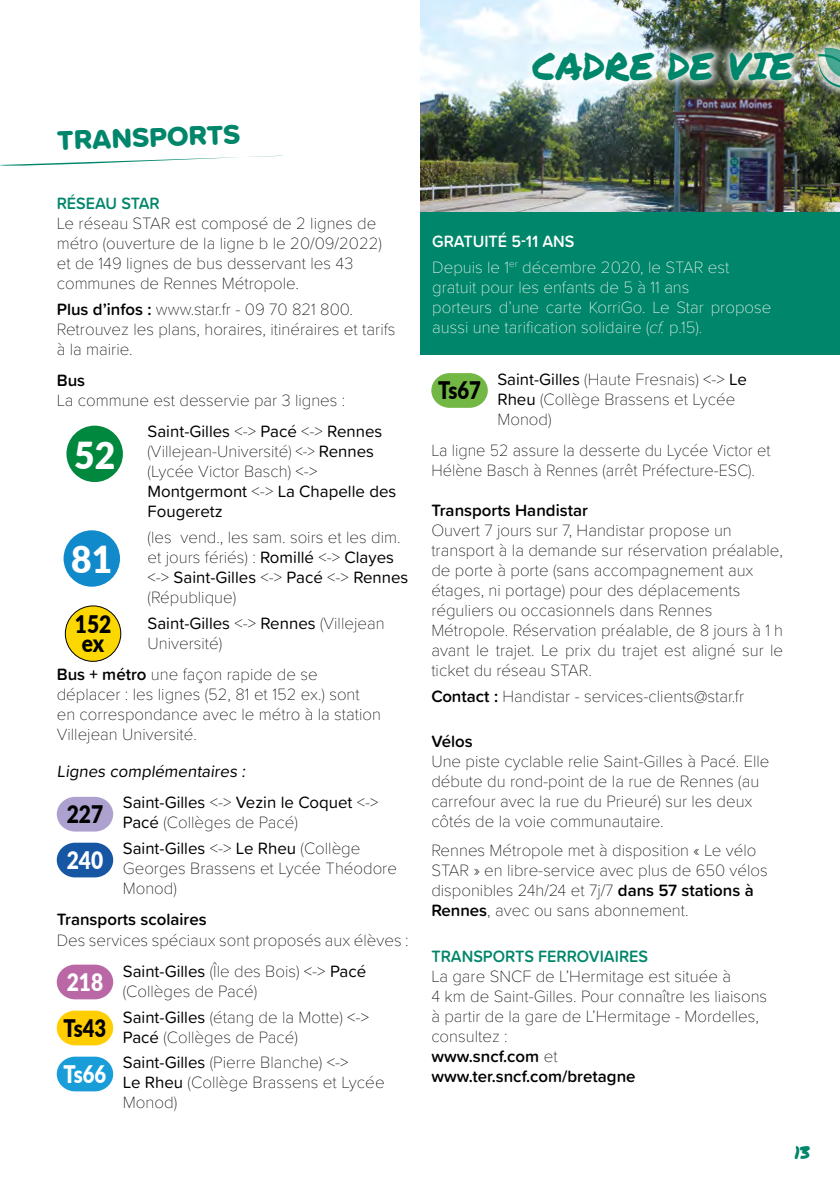
<style>
.page{position:relative;width:840px;height:1191px;background:#fff}
.page>*{position:absolute;margin:0;border:0;box-sizing:border-box;transform-origin:0 0}
.t1{font:38px "Permanent Marker";color:#00866a}
.t2{font:900 37.2px "Lato";color:#fff;scale:.95 1}
.t3{font:28px "Proxima Soft Extrabld";color:#00866a}
.t4{font:900 24.2px/18px "Lato";color:#000;scale:.86 1}
.t5{font:900 24.2px "Lato";color:#000;scale:.84 1}
.t6{font:900 24.2px "Lato";color:#fff;scale:.86 1}
.t7{font:900 24.2px "Lato";color:#fff;scale:.84 1}
.t8{font:18px "Permanent Marker";color:#00866a}
.t9{font:100 17px/20px "Proxima Soft";color:#000}
.t10{font:100 17px/20px "Proxima Soft";color:#fff}
.t11{font:100 17px/20px "Proxima Soft";color:#000;scale:.96 1}
.t12{font:17px/31.4px "Proxima Soft";color:#000}
.t13{font:600 17px "Proxima Soft";color:#000}
.t14{font:600 17px "Proxima Soft";color:#00866a;scale:.95 1}
.s1{font-weight:600}
.s2{font-weight:400}
.s3{font-weight:100}
.s4{font-style:italic}
</style>
<div class="page">
<img style="left:420px;top:0;width:419px;height:212px">
<img style="left:521px;top:37px;width:318px;height:63px">
<svg style="left:817px;top:44px;width:22px;height:45px"></svg>
<div style="left:420px;top:212px;width:419px;height:142px;background:#00866a"></div>
<div style="left:66px;top:425px;width:57px;height:57px;background:#00883e;border-radius:50%"></div>
<div style="left:63px;top:530px;width:57px;height:57px;background:#108acb;border-radius:50%"></div>
<div style="left:65px;top:606px;width:56px;height:55px;background:#fcd800;border-radius:50%"></div>
<div style="left:65px;top:605px;width:56px;height:57px;border:1px solid #000;border-radius:50%"></div>
<div style="left:57px;top:797px;width:56px;height:34px;background:#ada1cf;border-radius:17px"></div>
<div style="left:57px;top:964px;width:56px;height:35px;background:#ba67a6;border-radius:17px"></div>
<div style="left:57px;top:1010px;width:56px;height:35px;background:#ffcd00;border-radius:17px"></div>
<div style="left:57px;top:1056px;width:56px;height:35px;background:#189dd9;border-radius:17px"></div>
<div style="left:431px;top:373px;width:56px;height:35px;background:#73b845;border-radius:17px"></div>
<div style="left:57px;top:842px;width:56px;height:35px;background:#1656a3;border-radius:17px"></div>
<svg style="left:0;top:155px;width:283px;height:11px"></svg>
<h3 class="t3" style="left:56px;top:119px;width:184px;rotate:-2deg">TRANSPORTS</h3>
<p class="t14" style="left:57px;top:190px;width:110px">RÉSEAU STAR</p>
<p class="t9" style="left:57px;top:212px;width:326px">Le réseau STAR est composé de 2 lignes de métro (ouverture de la ligne b le 20/09/2022) et de 149 lignes de bus desservant les 43 communes de Rennes Métropole.</p>
<p class="t9" style="left:57px;top:298px;width:340px"><span class="s1">Plus d’infos :</span> www.star.fr - 09 70 821 800.<br>Retrouvez les plans, horaires, itinéraires et tarifs à la mairie.</p>
<p class="t13" style="left:57px;top:367px;width:30px">Bus</p>
<p class="t9" style="left:147px;top:383px;width:236px;line-height:31.4px;text-indent:-91px">La commune est desservie par 3 lignes :<br><span class="s2">Saint-Gilles</span> &lt;-&gt; <span class="s2">Pacé</span> &lt;-&gt; <span class="s2">Rennes</span></p>
<p class="t9" style="left:147px;top:440px;width:250px">(Villejean-Université) &lt;-&gt; <span class="s2">Rennes </span>(Lycée Victor Basch) &lt;-&gt;<br><span class="s2">Montgermont</span> &lt;-&gt; <span class="s2">La Chapelle des<br>Fougeretz</span></p>
<p class="t9" style="left:147px;top:526px;width:262px">(les vend., les sam. soirs et les dim. et jours fériés) : <span class="s2">Romillé</span> &lt;-&gt; <span class="s2">Clayes </span>&lt;-&gt; <span class="s2">Saint-Gilles</span> &lt;-&gt; <span class="s2">Pacé</span> &lt;-&gt; <span class="s2">Rennes </span>(République)</p>
<p class="t9" style="left:147px;top:612px;width:238px"><span class="s2">Saint-Gilles</span> &lt;-&gt; <span class="s2">Rennes</span> (Villejean<br>Université)</p>
<p class="t9" style="left:57px;top:663px;width:326px"><span class="s1">Bus + métro</span> une façon rapide de se déplacer : les lignes (52, 81 et 152 ex.) sont en correspondance avec le métro à la station Villejean Université.</p>
<p class="t12" style="left:123px;top:755px;width:257px;text-indent:-66px">Lignes complémentaires :<br>Saint-Gilles <span class="s3">&lt;-&gt;</span> Vezin le Coquet <span class="s3">&lt;-&gt;</span></p>
<p class="t9" style="left:123px;top:809px;width:239px;line-height:25.6px"><span class="s2">Pacé</span> (Collèges de Pacé)<br><span class="s2">Saint-Gilles</span> &lt;-&gt; <span class="s2">Le Rheu</span> (Collège</p>
<p class="t9" style="left:123px;top:857px;width:275px">Georges Brassens et Lycée Théodore<br>Monod)</p>
<p class="t13" style="left:57px;top:907px;width:151px">Transports scolaires</p>
<p class="t9" style="left:123px;top:923px;width:287px;line-height:31.4px;text-indent:-66px">Des services spéciaux sont proposés aux élèves :<br><span class="s2">Saint-Gilles</span> (Île des Bois) &lt;-&gt; <span class="s2">Pacé</span></p>
<p class="t9" style="left:123px;top:977px;width:247px;line-height:25.6px">(Collèges de Pacé)<br><span class="s2">Saint-Gilles</span> (étang de la Motte) &lt;-&gt;</p>
<p class="t9" style="left:123px;top:1023px;width:227px;line-height:25.6px"><span class="s2">Pacé</span> (Collèges de Pacé)<br><span class="s2">Saint-Gilles</span> (Pierre Blanche) &lt;-&gt;</p>
<p class="t9" style="left:123px;top:1071px;width:263px"><span class="s2">Le Rheu</span> (Collège Brassens et Lycée<br>Monod)</p>
<h2 class="t2" style="left:74px;top:427px;width:45px">52</h2>
<h2 class="t2" style="left:71px;top:532px;width:45px">81</h2>
<h3 class="t4" style="left:75px;top:614px;width:44px">152 ex</h3>
<h3 class="t4" style="left:67px;top:804px;width:44px">227</h3>
<h3 class="t6" style="left:67px;top:842px;width:44px">240</h3>
<h3 class="t6" style="left:67px;top:963px;width:44px">218</h3>
<h3 class="t5" style="left:64px;top:1009px;width:52px">Ts43</h3>
<h3 class="t7" style="left:64px;top:1055px;width:52px">Ts66</h3>
<h1 class="t1" style="left:532px;top:38px;width:262px">CADRE DE VIE</h1>
<p class="t10" style="left:432px;top:228px;width:298px;line-height:25.6px"><span class="s1">GRATUITÉ 5-11 ANS<br></span>Depuis le 1<sup>er</sup> décembre 2020, le STAR est</p>
<p class="t10" style="left:432px;top:276px;width:340px">gratuit pour les enfants de 5 à 11 ans<br>porteurs d’une carte KorriGo. Le Star propose aussi une tarification solidaire (<span class="s4">cf.</span> p.15).</p>
<p class="t9" style="left:497px;top:368px;width:251px"><span class="s2">Saint-Gilles</span> (Haute Fresnais) &lt;-&gt; <span class="s2">Le<br>Rheu</span> (Collège Brassens et Lycée<br>Monod)</p>
<p class="t11" style="left:431px;top:439px;width:355px">La ligne 52 assure la desserte du Lycée Victor et<br>Hélène Basch à Rennes (arrêt Préfecture-ESC).</p>
<p class="t13" style="left:431px;top:497px;width:158px">Transports Handistar</p>
<p class="t9" style="left:431px;top:519px;width:353px">Ouvert 7 jours sur 7, Handistar propose un transport à la demande sur réservation préalable, de porte à porte (sans accompagnement aux étages, ni portage) pour des déplacements réguliers ou occasionnels dans Rennes Métropole. Réservation préalable, de 8 jours à 1 h avant le trajet. Le prix du trajet est aligné sur le ticket du réseau STAR.</p>
<p class="t9" style="left:431px;top:685px;width:314px"><span class="s1">Contact :</span> Handistar - services-clients@star.fr</p>
<p class="t13" style="left:431px;top:729px;width:43px">Vélos</p>
<p class="t9" style="left:431px;top:750px;width:339px">Une piste cyclable relie Saint-Gilles à Pacé. Elle débute du rond-point de la rue de Rennes (au carrefour avec la rue du Prieuré) sur les deux côtés de la voie communautaire.</p>
<p class="t9" style="left:431px;top:839px;width:338px">Rennes Métropole met à disposition « Le vélo STAR » en libre-service avec plus de 650 vélos disponibles 24h/24 et 7j/7 <span class="s1">dans 57 stations à Rennes</span>, avec ou sans abonnement.</p>
<p class="t14" style="left:431px;top:943px;width:229px">TRANSPORTS FERROVIAIRES</p>
<p class="t9" style="left:431px;top:965px;width:337px">La gare SNCF de L’Hermitage est située à<br>4 km de Saint-Gilles. Pour connaître les liaisons à partir de la gare de L’Hermitage - Mordelles, consultez :<br><span class="s1">www.sncf.com</span> et<br><span class="s1">www.ter.sncf.com/bretagne</span></p>
<h3 class="t5" style="left:438px;top:372px;width:52px">Ts67</h3>
<p class="t8" style="left:793px;top:1138px;width:17px">13</p>
</div>
